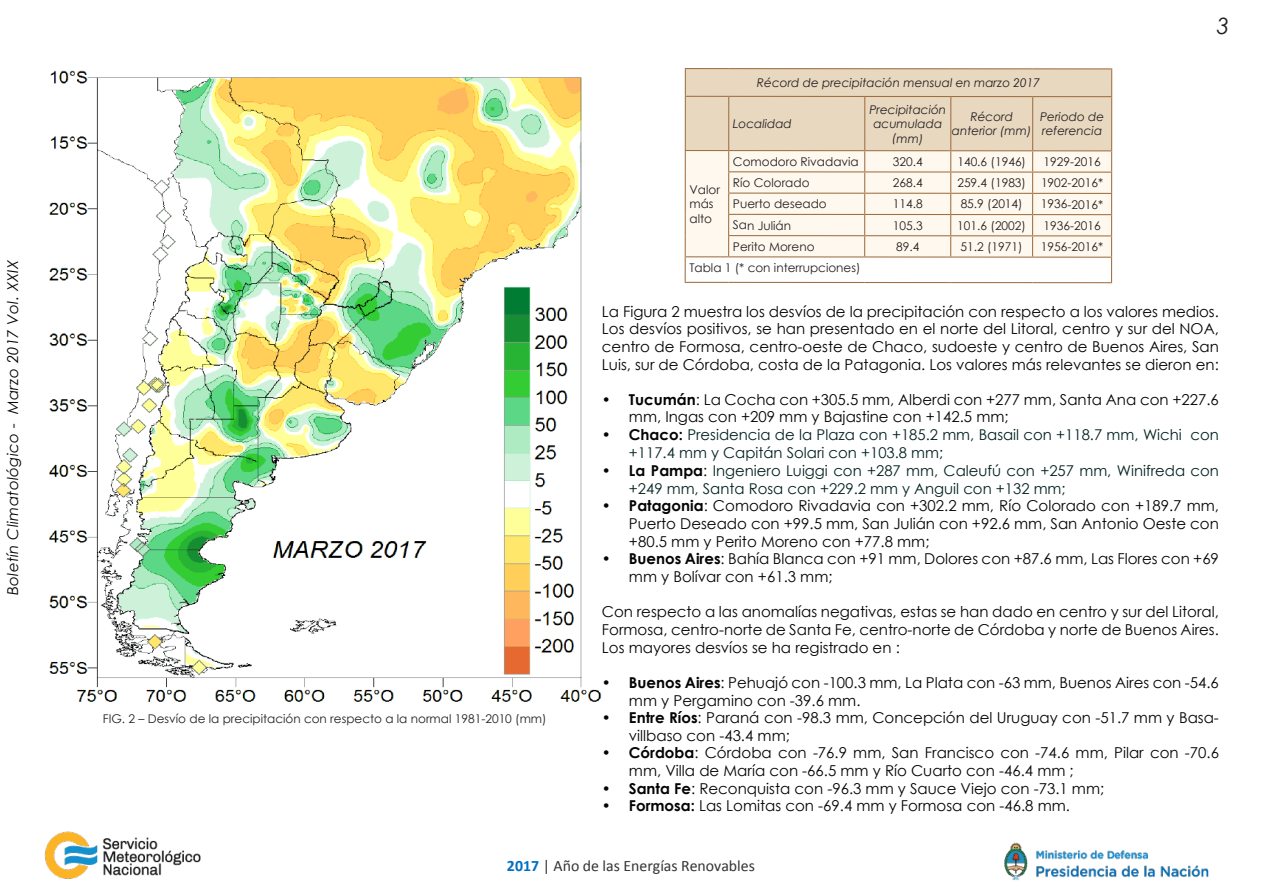
<style>
.page{position:relative;width:1263px;height:893px;background:#fff}
.page>*{position:absolute;margin:0;border:0;box-sizing:border-box;transform-origin:0 0}
.t1{font:italic 22.5px "Century Gothic";color:#231f20}
.t2{font:15.9px "Calibri";color:#333}
.t3{font:15px/17.7px "Century Gothic";color:#040503}
.t4{font:italic 15px "Century Gothic";letter-spacing:.02em;color:#040503}
.t5{font:14.85px/17.9px "Century Gothic";color:#052322}
.t6{font:12px/14.4px "Century Gothic";color:#231f20}
.t7{font:italic 12px/14.4px "Century Gothic";color:#231f20;text-align:center}
.s1{font-weight:700}
.s2{font-weight:700;font-size:15px;color:#040503}
.s3{font-size:15px;color:#040503}
.s4{font-weight:700;color:#0070c0}
</style>
<div class="page">
<img style="left:44px;top:831px;width:157px;height:48px">
<img style="left:1004px;top:842px;width:205px;height:39px">
<img style="left:49px;top:70px;width:553px;height:632px">
<hr style="left:685px;top:68px;width:44px;height:1px;background:#9f6f43">
<hr style="left:729px;top:68px;width:136px;height:1px;background:#9f6f43">
<hr style="left:865px;top:68px;width:86px;height:1px;background:#9f6f43">
<hr style="left:951px;top:68px;width:82px;height:1px;background:#9f6f43">
<hr style="left:1033px;top:68px;width:79px;height:1px;background:#9f6f43">
<svg style="left:685px;top:69px;width:427px;height:213px;background:#f2e6d7"></svg>
<hr style="left:685px;top:282px;width:44px;height:1px;background:#9f6f43">
<hr style="left:729px;top:282px;width:136px;height:1px;background:#9f6f43">
<hr style="left:865px;top:282px;width:86px;height:1px;background:#9f6f43">
<hr style="left:951px;top:282px;width:81px;height:1px;background:#9f6f43">
<hr style="left:1032px;top:282px;width:80px;height:1px;background:#9f6f43">
<hr style="left:685px;top:96px;width:44px;height:1px;background:#9f6f43">
<hr style="left:685px;top:97px;width:1px;height:53px;background:#9f6f43">
<hr style="left:728px;top:97px;width:1px;height:53px;background:#9f6f43">
<p class="t4" style="left:2px;top:595px;width:337px;rotate:-90deg">Boletín Climatológico - Marzo 2017 Vol. XXIX</p>
<p class="t6" style="left:103px;top:711px;width:445px">FIG. 2 – Desvío de la precipitación con respecto a la normal 1981-2010 (mm)</p>
<p class="t7" style="left:757px;top:75px;width:285px">Récord de precipitación mensual en marzo 2017</p>
<p class="t7" style="left:733px;top:116px;width:60px">Localidad</p>
<p class="t7" style="left:869px;top:102px;width:78px">Precipitación acumulada (mm)</p>
<p class="t7" style="left:952px;top:109px;width:81px">Récord anterior (mm)</p>
<p class="t7" style="left:1040px;top:109px;width:66px;text-align:left">Periodo de referencia</p>
<p class="t6" style="left:733px;top:154px;width:127px">Comodoro Rivadavia</p>
<p class="t6" style="left:893px;top:154px;width:31px">320.4</p>
<p class="t6" style="left:957px;top:154px;width:70px">140.6 (1946)</p>
<p class="t6" style="left:1043px;top:154px;width:59px">1929-2016</p>
<p class="t6" style="left:733px;top:175px;width:78px">Río Colorado</p>
<p class="t6" style="left:893px;top:175px;width:31px">268.4</p>
<p class="t6" style="left:957px;top:175px;width:70px">259.4 (1983)</p>
<p class="t6" style="left:1041px;top:176px;width:64px">1902-2016*</p>
<p class="t6" style="left:733px;top:197px;width:95px">Puerto deseado</p>
<p class="t6" style="left:893px;top:197px;width:31px">114.8</p>
<p class="t6" style="left:961px;top:197px;width:64px">85.9 (2014)</p>
<p class="t6" style="left:1041px;top:197px;width:64px">1936-2016*</p>
<p class="t6" style="left:733px;top:218px;width:60px">San Julián</p>
<p class="t6" style="left:893px;top:218px;width:31px">105.3</p>
<p class="t6" style="left:957px;top:218px;width:70px">101.6 (2002)</p>
<p class="t6" style="left:1043px;top:218px;width:59px">1936-2016</p>
<p class="t6" style="left:733px;top:239px;width:83px">Perito Moreno</p>
<p class="t6" style="left:896px;top:239px;width:25px">89.4</p>
<p class="t6" style="left:961px;top:239px;width:64px">51.2 (1971)</p>
<p class="t6" style="left:1041px;top:239px;width:64px">1956-2016*</p>
<p class="t6" style="left:689px;top:260px;width:173px">Tabla 1 (* con interrupciones)</p>
<p class="t6" style="left:689px;top:182px;width:32px">Valor más alto</p>
<h1 class="t1" style="left:1217px;top:10px;width:14px">3</h1>
<p class="t3" style="left:602px;top:302px;width:618px">La Figura 2 muestra los desvíos de la precipitación con respecto a los valores medios.</p>
<p class="t3" style="left:602px;top:320px;width:618px;text-align:justify">Los desvíos positivos, se han presentado en el norte del Litoral, centro y sur del NOA, centro de Formosa, centro-oeste de Chaco, sudoeste y centro de Buenos Aires, San Luis, sur de Córdoba, costa de la Patagonia. Los valores más relevantes se dieron en:</p>
<p class="t3" style="left:629px;top:390px;width:591px;text-indent:-27px"><span class="s1">• Tucumán</span>: La Cocha con +305.5 mm, Alberdi con +277 mm, Santa Ana con +227.6 mm, Ingas con +209 mm y Bajastine con +142.5 mm;</p>
<p class="t5" style="left:629px;top:426px;width:591px;text-indent:-27px"><span class="s2">• Chaco:</span> Presidencia de la Plaza con +185.2 mm, Basail con +118.7 mm, Wichi con +117.4 mm y Capitán Solari con +103.8 mm;</p>
<p class="t5" style="left:629px;top:461px;width:591px;text-indent:-27px"><span class="s2">• La Pampa</span><span class="s3">:</span> Ingeniero Luiggi con +287 mm, Caleufú con +257 mm, Winifreda con +249 mm, Santa Rosa con +229.2 mm y Anguil con +132 mm;</p>
<p class="t3" style="left:629px;top:497px;width:591px;text-align:justify;text-indent:-27px"><span class="s1">• Patagonia</span>: Comodoro Rivadavia con +302.2 mm, Río Colorado con +189.7 mm, Puerto Deseado con +99.5 mm, San Julián con +92.6 mm, San Antonio Oeste con +80.5 mm y Perito Moreno con +77.8 mm;</p>
<p class="t3" style="left:629px;top:550px;width:591px;text-indent:-27px"><span class="s1">• Buenos Aires</span>: Bahía Blanca con +91 mm, Dolores con +87.6 mm, Las Flores con +69 mm y Bolívar con +61.3 mm;</p>
<p class="t3" style="left:602px;top:603px;width:618px;text-align:justify">Con respecto a las anomalías negativas, estas se han dado en centro y sur del Litoral, Formosa, centro-norte de Santa Fe, centro-norte de Córdoba y norte de Buenos Aires.<br>Los mayores desvíos se ha registrado en :</p>
<p class="t3" style="left:629px;top:673px;width:591px;text-indent:-27px"><span class="s1">• Buenos Aires</span>: Pehuajó con -100.3 mm, La Plata con -63 mm, Buenos Aires con -54.6 mm y Pergamino con -39.6 mm.</p>
<p class="t3" style="left:629px;top:709px;width:591px;text-indent:-27px"><span class="s1">• Entre Ríos</span>: Paraná con -98.3 mm, Concepción del Uruguay con -51.7 mm y Basa&shy;villbaso con -43.4 mm;</p>
<p class="t3" style="left:629px;top:744px;width:591px;text-indent:-27px"><span class="s1">• Córdoba</span>: Córdoba con -76.9 mm, San Francisco con -74.6 mm, Pilar con -70.6 mm, Villa de María con -66.5 mm y Río Cuarto con -46.4 mm ;</p>
<p class="t3" style="left:602px;top:779px;width:504px"><span class="s1">• Santa Fe</span>: Reconquista con -96.3 mm y Sauce Viejo con -73.1 mm;</p>
<p class="t3" style="left:602px;top:797px;width:470px"><span class="s1">• Formosa:</span> Las Lomitas con -69.4 mm y Formosa con -46.8 mm.</p>
<p class="t2" style="left:550px;top:851px;width:249px"><span class="s4">2017</span> | Año de las Energías Renovabl s</p>
<p class="t2" style="left:507px;top:855px;width:249px"><span class="s4">2017</span> | Año de las Energías Renovables</p>
</div>
